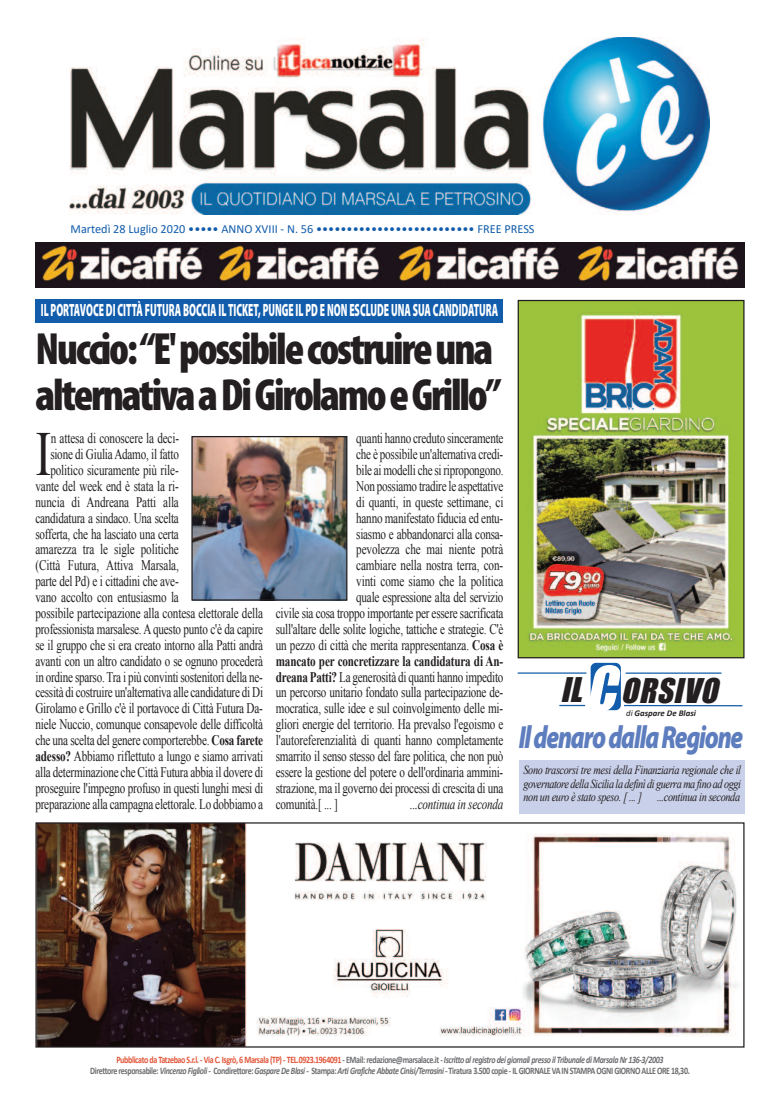
<style>
.page{position:relative;width:780px;height:1113px;background:#fff}
.page>*{position:absolute;margin:0;border:0;box-sizing:border-box;transform-origin:0 0}
.t1{font:62.62px "Times New Roman";color:#231f20;scale:.76 1}
.t2{font:900 condensed 45.25px/46px "Myriad Pro";letter-spacing:-.05em;color:#231f20}
.t3{font:italic 900 32.12px "Myriad Pro";letter-spacing:-.05em;color:#5d7dbe;scale:.76 1}
.t4{font:italic 31.25px "Impact";color:#231f20}
.t5{font:900 17.88px "Myriad Pro";color:#fff;scale:.53 1}
.t6{font:14.62px "Times New Roman";letter-spacing:-.02em;color:#231f20;scale:.76 1}
.t7{font:700 14.62px "Times New Roman";letter-spacing:-.015em;color:#231f20;scale:.76 1}
.t8{font:italic 14.62px "Times New Roman";letter-spacing:-.02em;color:#231f20;scale:.76 1}
.t9{font:italic 12.38px/13.2px "Times New Roman";letter-spacing:-.035em;color:#231f20;text-align:justify;scale:.83 1}
.t10{font:12.38px "Calibri";color:#115cab}
.t11{font:700 9.88px/11.1px "Calibri";letter-spacing:-.045em;color:#6c6d70;text-align:center;scale:.81 1}
.t12{font:italic 700 8.75px "Calibri";color:#231f20}
.s1{font-weight:700}
.s2{font-size:57px;color:#fff}
.s3{font-weight:400}
.s4{color:#e15438}
.s5{font-style:italic}
</style>
<div class="page">
<img style="left:70px;top:38px;width:639px;height:176px">
<img style="left:35px;top:242px;width:709px;height:46px">
<div style="left:35px;top:299px;width:468px;height:24px;background:#115cab"></div>
<img style="left:519px;top:302px;width:223px;height:354px">
<div style="left:517px;top:300px;width:227px;height:358px;border:1px solid #231f20"></div>
<div style="left:590px;top:663px;width:31px;height:47px;background:#115cab;border-radius:5px"></div>
<hr style="left:624px;top:705px;width:118px;height:1px;background:#115cab">
<hr style="left:625px;top:672px;width:96px;height:2px;background:#115cab">
<svg style="left:559px;top:705px;width:26px;height:1px"></svg>
<hr style="left:517px;top:672px;width:69px;height:1px;background:#115cab">
<div style="left:519px;top:760px;width:225px;height:54px;background:#c9d0e9"></div>
<img style="left:193px;top:438px;width:152px;height:160px">
<div style="left:191px;top:436px;width:156px;height:164px;border:1px solid #231f20"></div>
<img style="left:37px;top:824px;width:701px;height:221px">
<div style="left:35px;top:822px;width:709px;height:225px;border:1px solid #231f20"></div>
<p class="t10" style="left:71px;top:223px;width:465px">Martedì 28 Luglio 2020 ••••• ANNO XVIII - N. 56 •••••••••••••••••••••••••• FREE PRESS</p>
<p class="t5" style="left:41px;top:303px;width:864px">IL PORTAVOCE DI CITTÀ FUTURA BOCCIA IL TICKET, PUNGE IL PD E NON ESCLUDE UNA SUA CANDIDATURA</p>
<h2 class="t2" style="left:35px;top:330px;width:467px">Nuccio:“E'possibilecostruireuna alternativaaDiGirolamoeGrillo”</h2>
<h1 class="t1" style="left:35px;top:419px;width:22px">I</h1>
<p class="t6" style="left:51px;top:430px;width:170px">n attesa di conoscere la deci-</p>
<p class="t6" style="left:356px;top:430px;width:195px">quanti hanno creduto sinceramente</p>
<p class="t6" style="left:356px;top:446px;width:195px">che è possibile un'alternativa credi-</p>
<p class="t6" style="left:356px;top:462px;width:195px">bile ai modelli che si ripropongono.</p>
<p class="t6" style="left:356px;top:478px;width:195px">Non possiamo tradire le aspettative</p>
<p class="t6" style="left:356px;top:494px;width:195px">di quanti, in queste settimane, ci</p>
<p class="t6" style="left:356px;top:509px;width:195px">hanno manifestato fiducia ed entu-</p>
<p class="t6" style="left:356px;top:525px;width:195px">siasmo e abbandonarci alla consa-</p>
<p class="t6" style="left:356px;top:541px;width:195px">pevolezza che mai niente potrà</p>
<p class="t6" style="left:356px;top:557px;width:195px">cambiare nella nostra terra, con-</p>
<p class="t6" style="left:356px;top:573px;width:195px">vinti come siamo che la politica</p>
<p class="t6" style="left:356px;top:589px;width:195px">quale espressione alta del servizio</p>
<p class="t6" style="left:276px;top:605px;width:301px">civile sia cosa troppo importante per essere sacrificata</p>
<p class="t6" style="left:276px;top:621px;width:301px">sull'altare delle solite logiche, tattiche e strategie. C'è</p>
<p class="t6" style="left:276px;top:636px;width:301px">un pezzo di città che merita rappresentanza. <span class="s1">Cosa è</span></p>
<p class="t7" style="left:276px;top:652px;width:301px">mancato per concretizzare la candidatura di An-</p>
<p class="t6" style="left:276px;top:668px;width:301px"><span class="s1">dreana Patti?</span> La generosità di quanti hanno impedito</p>
<p class="t6" style="left:276px;top:684px;width:301px">un percorso unitario fondato sulla partecipazione de-</p>
<p class="t6" style="left:276px;top:700px;width:301px">mocratica, sulle idee e sul coinvolgimento delle mi-</p>
<p class="t6" style="left:276px;top:716px;width:301px">gliori energie del territorio. Ha prevalso l'egoismo e</p>
<p class="t6" style="left:276px;top:732px;width:301px">l'autoreferenzialità di quanti hanno completamente</p>
<p class="t6" style="left:276px;top:748px;width:301px">smarrito il senso stesso del fare politica, che non può</p>
<p class="t6" style="left:276px;top:764px;width:301px">essere la gestione del potere o dell'ordinaria ammini-</p>
<p class="t6" style="left:276px;top:779px;width:301px">strazione, ma il governo dei processi di crescita di una</p>
<p class="t6" style="left:276px;top:795px;width:83px">comunità.[ ... ]</p>
<p class="t8" style="left:410px;top:795px;width:124px">...continua in seconda</p>
<p class="t6" style="left:50px;top:446px;width:171px">sione di Giulia Adamo, il fatto</p>
<p class="t6" style="left:50px;top:462px;width:170px">politico sicuramente più rile-</p>
<p class="t6" style="left:35px;top:478px;width:190px">vante del week end è stata la ri-</p>
<p class="t6" style="left:35px;top:494px;width:190px">nuncia di Andreana Patti alla</p>
<p class="t6" style="left:35px;top:509px;width:190px">candidatura a sindaco. Una scelta</p>
<p class="t6" style="left:35px;top:525px;width:190px">sofferta, che ha lasciato una certa</p>
<p class="t6" style="left:35px;top:541px;width:190px">amarezza tra le sigle politiche</p>
<p class="t6" style="left:35px;top:557px;width:190px">(Città Futura, Attiva Marsala,</p>
<p class="t6" style="left:35px;top:573px;width:190px">parte del Pd) e i cittadini che ave-</p>
<p class="t6" style="left:35px;top:589px;width:190px">vano accolto con entusiasmo la</p>
<p class="t6" style="left:35px;top:605px;width:301px">possibile partecipazione alla contesa elettorale della</p>
<p class="t6" style="left:35px;top:621px;width:301px">professionista marsalese. A questo punto c'è da capire</p>
<p class="t6" style="left:35px;top:636px;width:301px">se il gruppo che si era creato intorno alla Patti andrà</p>
<p class="t6" style="left:35px;top:652px;width:301px">avanti con un altro candidato o se ognuno procederà</p>
<p class="t6" style="left:35px;top:668px;width:301px">in ordine sparso. Tra i più convinti sostenitori della ne-</p>
<p class="t6" style="left:35px;top:684px;width:301px">cessità di costruire un'alternativa alle candidature di Di</p>
<p class="t6" style="left:35px;top:700px;width:301px">Girolamo e Grillo c'è il portavoce di Città Futura Da-</p>
<p class="t6" style="left:35px;top:716px;width:301px">niele Nuccio, comunque consapevole delle difficoltà</p>
<p class="t6" style="left:35px;top:732px;width:301px">che una scelta del genere comporterebbe. <span class="s1">Cosa farete</span></p>
<p class="t6" style="left:35px;top:748px;width:301px"><span class="s1">adesso?</span> Abbiamo riflettuto a lungo e siamo arrivati</p>
<p class="t6" style="left:35px;top:764px;width:301px">alla determinazione che Città Futura abbia il dovere di</p>
<p class="t6" style="left:35px;top:779px;width:301px">proseguire l'impegno profuso in questi lunghi mesi di</p>
<p class="t6" style="left:35px;top:795px;width:301px">preparazione alla campagna elettorale. Lo dobbiamo a</p>
<h3 class="t4" style="left:560px;top:671px;width:164px">IL<span class="s2">C</span>ORSIVO</h3>
<p class="t12" style="left:626px;top:709px;width:71px"><span class="s3">di</span> Gaspare De Blasi</p>
<h3 class="t3" style="left:518px;top:724px;width:297px">IldenarodallaRegione</h3>
<p class="t9" style="left:523px;top:763px;width:264px">Sono trascorsi tre mesi della Finanziaria regionale che il governatore della Sicilia la definì di guerra ma fino ad oggi non un euro è stato speso. [ ... ] ...continua in seconda</p>
<p class="t11" style="left:90px;top:1054px;width:741px"><span class="s4">Pubblicato da Tatzebao S.r.l. - Via C. Isgrò, 6 Marsala (TP) - TEL.0923.1964091</span> - EMail: redazione@marsalace.it - <span class="s5">Iscritto al registro dei giornali presso il Tribunale di Marsala Nr 136-3/2003<br></span>Direttore responsabile: <span class="s5">Vincenzo Figlioli -</span> Condirettore: <span class="s5">Gaspare De Blasi -</span> Stampa: <span class="s5">Arti Grafiche Abbate Cinisi/Terrasini -</span> Tiratura 3.500 copie - IL GIORNALE VA IN STAMPA OGNI GIORNO ALLE ORE 18,30.</p>
</div>
